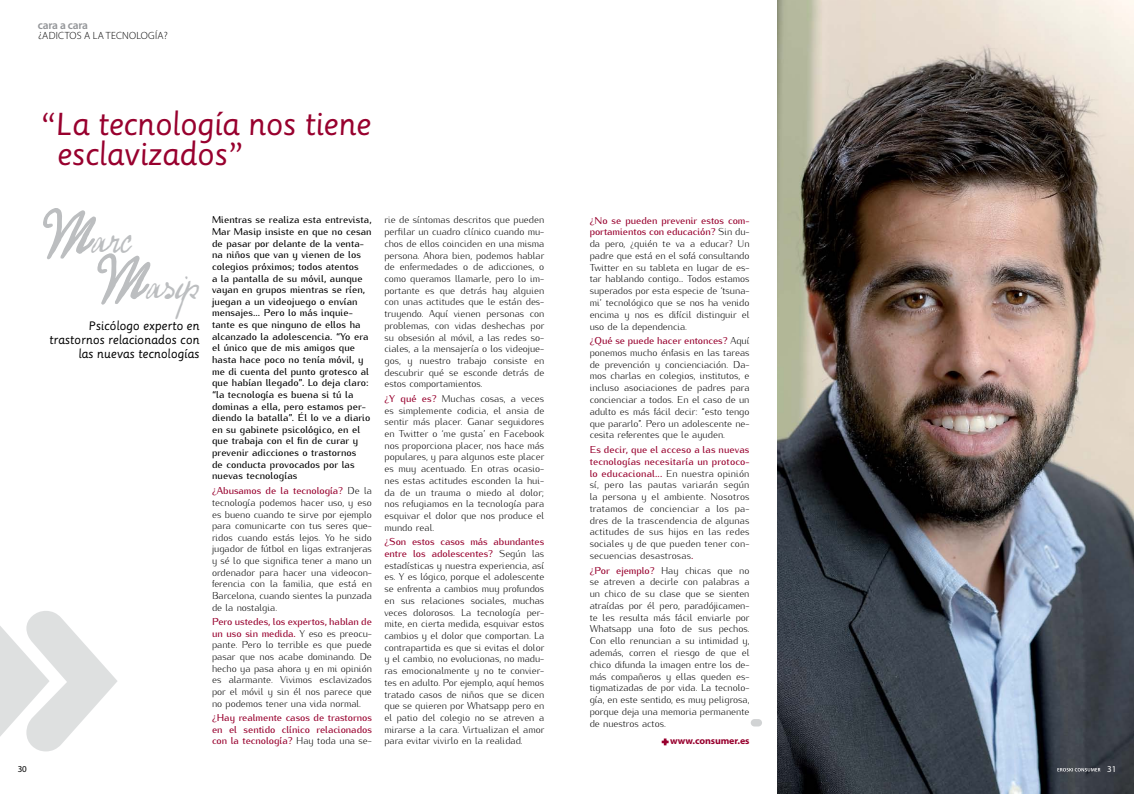
<style>
.page{position:relative;width:1134px;height:794px;background:#fff}
.page>*{position:absolute;margin:0;border:0;box-sizing:border-box;transform-origin:0 0}
.t1{font:41px/46.3px "Warhol";letter-spacing:.01em;color:#bcbec0}
.t2{font:31px/30px "Sassoon Primary";letter-spacing:-.02em;color:#98002e}
.t3{font:12px/14px "Sassoon Primary";letter-spacing:-.01em;color:#000;text-align:right}
.t4{font:600 11.5px "Myriad Pro";letter-spacing:-.02em;color:#939598}
.t5{font:300 10.5px "Myriad Pro";letter-spacing:.02em;color:#000}
.t6{font:300 10px/11.7px "Kurier";letter-spacing:-.005em;color:#000;text-align:justify}
.t7{font:500 10px/11.6px "Kurier";letter-spacing:.01em;color:#000}
.t8{font:500 10px/11.6px "Kurier";letter-spacing:-.005em;color:#98002e;text-align:justify}
.t9{font:700 9.6px "Myriad Pro";letter-spacing:-.01em;color:#98002e;scale:1.04 1}
.t10{font:9px "Myriad Pro";color:#000}
.t11{font:9px "Myriad Pro";color:#fff}
.s1{font-size:49px}
.s2{font-weight:500;color:#98002e}
.s3{font-weight:300;color:#000}
</style>
<div class="page">
<svg style="left:0;top:611px;width:117px;height:140px"></svg>
<img style="left:777px;top:0;width:357px;height:794px">
<svg style="left:43px;top:208px;width:108px;height:97px"></svg>
<svg style="left:661px;top:738px;width:8px;height:8px"></svg>
<div style="left:751px;top:719px;width:11px;height:7px;background:#d1d3d4;border-radius:4px"></div>
<svg style="left:1057px;top:768px;width:43px;height:3px"></svg>
<p class="t4" style="left:38px;top:19px;width:51px">cara a cara</p>
<p class="t5" style="left:38px;top:30px;width:131px">¿ADICTOS A LA TECNOLOGÍA?</p>
<h2 class="t2" style="left:57px;top:110px;width:316px;text-indent:-17px">“La tecnología nos tiene esclavizados”</h2>
<h1 class="t1" style="left:98px;top:215px;width:103px;text-indent:-54px"><span class="s1">M</span>arc<br><span class="s1">M</span>asip</h1>
<p class="t3" style="left:49px;top:319px;width:152px">Psicólogo experto en trastornos relacionados con las nuevas tecnologías</p>
<p class="t7" style="left:212px;top:213px;width:161px">Mientras se realiza esta entrevista,<br>Mar Masip insiste en que no cesan de pasar por delante de la venta&shy;na niños que van y vienen de los colegios próximos; todos atentos<br>a la pantalla de su móvil, aunque vayan en grupos mientras se ríen, juegan a un videojuego o envían mensajes... Pero lo más inquie&shy;tante es que ninguno de ellos ha alcanzado la adolescencia. “Yo era el único que de mis amigos que hasta hace poco no tenía móvil, y me di cuenta del punto grotesco al que habían llegado”. Lo deja claro: “la tecnología es buena si tú la dominas a ella, pero estamos per&shy;diendo la batalla”. Él lo ve a diario en su gabinete psicológico, en el que trabaja con el fin de curar y prevenir adicciones o trastornos<br>de conducta provocados por las nuevas tecnologías</p>
<p class="t6" style="left:212px;top:484px;width:161px"><span class="s2">¿Abusamos de la tecnología?</span> De la tecnología podemos hacer uso, y eso es bueno cuando te sirve por ejemplo para comunicarte con tus seres que&shy;ridos cuando estás lejos. Yo he sido jugador de fútbol en ligas extranjeras y sé lo que significa tener a mano un ordenador para hacer una videocon&shy;ferencia con la familia, que está en Barcelona, cuando sientes la punzada de la nostalgia.</p>
<p class="t6" style="left:212px;top:615px;width:161px"><span class="s2">Pero ustedes, los expertos, hablan de un uso sin medida.</span> Y eso es preocu&shy;pante. Pero lo terrible es que puede pasar que nos acabe dominando. De hecho ya pasa ahora y en mi opinión es alarmante. Vivimos esclavizados por el móvil y sin él nos parece que no podemos tener una vida normal.</p>
<p class="t8" style="left:212px;top:711px;width:161px">¿Hay realmente casos de trastornos en el sentido clínico relacionados con la tecnología? <span class="s3">Hay toda una se-</span></p>
<p class="t6" style="left:384px;top:213px;width:161px">rie de síntomas descritos que pueden perfilar un cuadro clínico cuando mu&shy;chos de ellos coinciden en una misma persona. Ahora bien, podemos hablar de enfermedades o de adicciones, o como queramos llamarle, pero lo im&shy;portante es que detrás hay alguien con unas actitudes que le están des&shy;truyendo. Aquí vienen personas con problemas, con vidas deshechas por su obsesión al móvil, a las redes so&shy;ciales, a la mensajería o los videojue&shy;gos, y nuestro trabajo consiste en descubrir qué se esconde detrás de estos comportamientos.</p>
<p class="t6" style="left:384px;top:392px;width:161px"><span class="s2">¿Y qué es?</span> Muchas cosas, a veces es simplemente codicia, el ansia de sentir más placer. Ganar seguidores en Twitter o ‘me gusta’ en Facebook nos proporciona placer, nos hace más populares, y para algunos este placer es muy acentuado. En otras ocasio&shy;nes estas actitudes esconden la hui&shy;da de un trauma o miedo al dolor; nos refugiamos en la tecnología para esquivar el dolor que nos produce el mundo real.</p>
<p class="t6" style="left:384px;top:535px;width:161px"><span class="s2">¿Son estos casos más abundantes entre los adolescentes?</span> Según las estadísticas y nuestra experiencia, así es. Y es lógico, porque el adolescente se enfrenta a cambios muy profundos en sus relaciones sociales, muchas veces dolorosos. La tecnología per&shy;mite, en cierta medida, esquivar estos cambios y el dolor que comportan. La contrapartida es que si evitas el dolor y el cambio, no evolucionas, no madu&shy;ras emocionalmente y no te convier&shy;tes en adulto. Por ejemplo, aquí hemos tratado casos de niños que se dicen que se quieren por Whatsapp pero en el patio del colegio no se atreven a mirarse a la cara. Virtualizan el amor para evitar vivirlo en la realidad.</p>
<p class="t6" style="left:590px;top:213px;width:161px"><span class="s2">¿No se pueden prevenir estos com&shy;portamientos con educación?</span> Sin du&shy;da pero, ¿quién te va a educar? Un padre que está en el sofá consultando Twitter en su tableta en lugar de es&shy;tar hablando contigo… Todos estamos superados por esta especie de ‘tsuna&shy;mi’ tecnológico que se nos ha venido encima y nos es difícil distinguir el uso de la dependencia.</p>
<p class="t6" style="left:590px;top:334px;width:161px"><span class="s2">¿Qué se puede hacer entonces?</span> Aquí ponemos mucho énfasis en las tareas de prevención y concienciación. Da&shy;mos charlas en colegios, institutos, e incluso asociaciones de padres para concienciar a todos. En el caso de un adulto es más fácil decir: “esto tengo que pararlo”. Pero un adolescente ne&shy;cesita referentes que le ayuden.</p>
<p class="t6" style="left:590px;top:443px;width:161px"><span class="s2">Es decir, que el acceso a las nuevas tecnologías necesitaría un protoco&shy;lo educacional...</span> En nuestra opinión sí, pero las pautas variarán según la persona y el ambiente. Nosotros tratamos de concienciar a los pa&shy;dres de la trascendencia de algunas actitudes de sus hijos en las redes sociales y de que pueden tener con&shy;secuencias desastrosas<span class="s2">.</span></p>
<p class="t6" style="left:590px;top:563px;width:161px"><span class="s2">¿Por ejemplo?</span> Hay chicas que no se atreven a decirle con palabras a un chico de su clase que se sienten atraídas por él pero, paradójicamen&shy;te les resulta más fácil enviarle por Whatsapp una foto de sus pechos.<br>Con ello renuncian a su intimidad y, además, corren el riesgo de que el chico difunda la imagen entre los de&shy;más compañeros y ellas queden es&shy;tigmatizadas de por vida. La tecnolo&shy;gía, en este sentido, es muy peligrosa, porque deja una memoria permanente de nuestros actos.</p>
<p class="t9" style="left:670px;top:735px;width:78px">www.consumer.es</p>
<p class="t10" style="left:18px;top:763px;width:11px">30</p>
<p class="t11" style="left:1107px;top:763px;width:11px">31</p>
</div>
